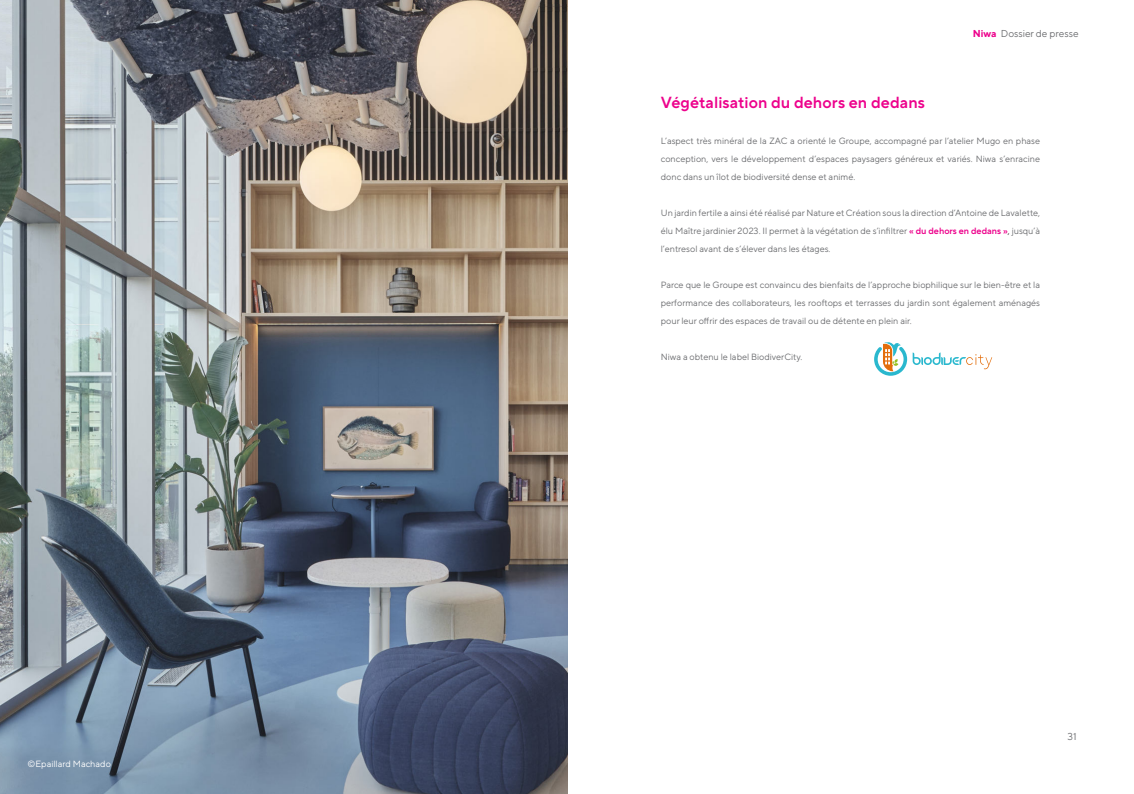
<style>
.page{position:relative;width:1134px;height:794px;background:#fff}
.page>*{position:absolute;margin:0;border:0;box-sizing:border-box;transform-origin:0 0}
.t1{font:600 16px "TT Norms Pro";letter-spacing:.005em;color:#ed028c}
.t2{font:10px "TT Norms Pro";color:#6d6e71}
.t3{font:9px/18px "TT Norms Pro";color:#6d6e71;text-align:justify}
.t4{font:9px "TT Norms Pro";color:#fff}
.s1{font-weight:700;color:#ed028c}
.s2{font-weight:600;color:#ed028c}
.s3{color:#231f20}
</style>
<div class="page">
<svg style="left:913px;top:352px;width:79px;height:17px"></svg>
<svg style="left:874px;top:342px;width:33px;height:34px"></svg>
<img style="left:0;top:0;width:567px;height:794px">
<p class="t4" style="left:28px;top:757px;width:85px">©Epaillard Machado</p>
<p class="t2" style="left:973px;top:30px;width:107px"><span class="s1">Niwa</span> Dossier de presse</p>
<h1 class="t1" style="left:661px;top:97px;width:266px">Végétalisation du dehors en dedans</h1>
<p class="t3" style="left:661px;top:131px;width:381px">L’aspect très minéral de la ZAC a orienté le Groupe, accompagné par l’atelier Mugo en phase conception, vers le développement d’espaces paysagers généreux et variés. Niwa s’enracine donc dans un îlot de biodiversité dense et animé.</p>
<p class="t3" style="left:661px;top:203px;width:381px">Un jardin fertile a ainsi été réalisé par Nature et Création sous la direction d’Antoine de Lavalette, élu Maître jardinier 2023. Il permet à la végétation de s’infiltrer <span class="s2">« du dehors en dedans »</span><span class="s3">,</span> jusqu’à l’entresol avant de s’élever dans les étages.</p>
<p class="t3" style="left:661px;top:275px;width:381px">Parce que le Groupe est convaincu des bienfaits de l’approche biophilique sur le bien-être et la performance des collaborateurs, les rooftops et terrasses du jardin sont également aménagés pour leur offrir des espaces de travail ou de détente en plein air.</p>
<p class="t3" style="left:661px;top:347px;width:143px">Niwa a obtenu le label BiodiverCity.</p>
<p class="t2" style="left:1068px;top:733px;width:11px">31</p>
</div>
